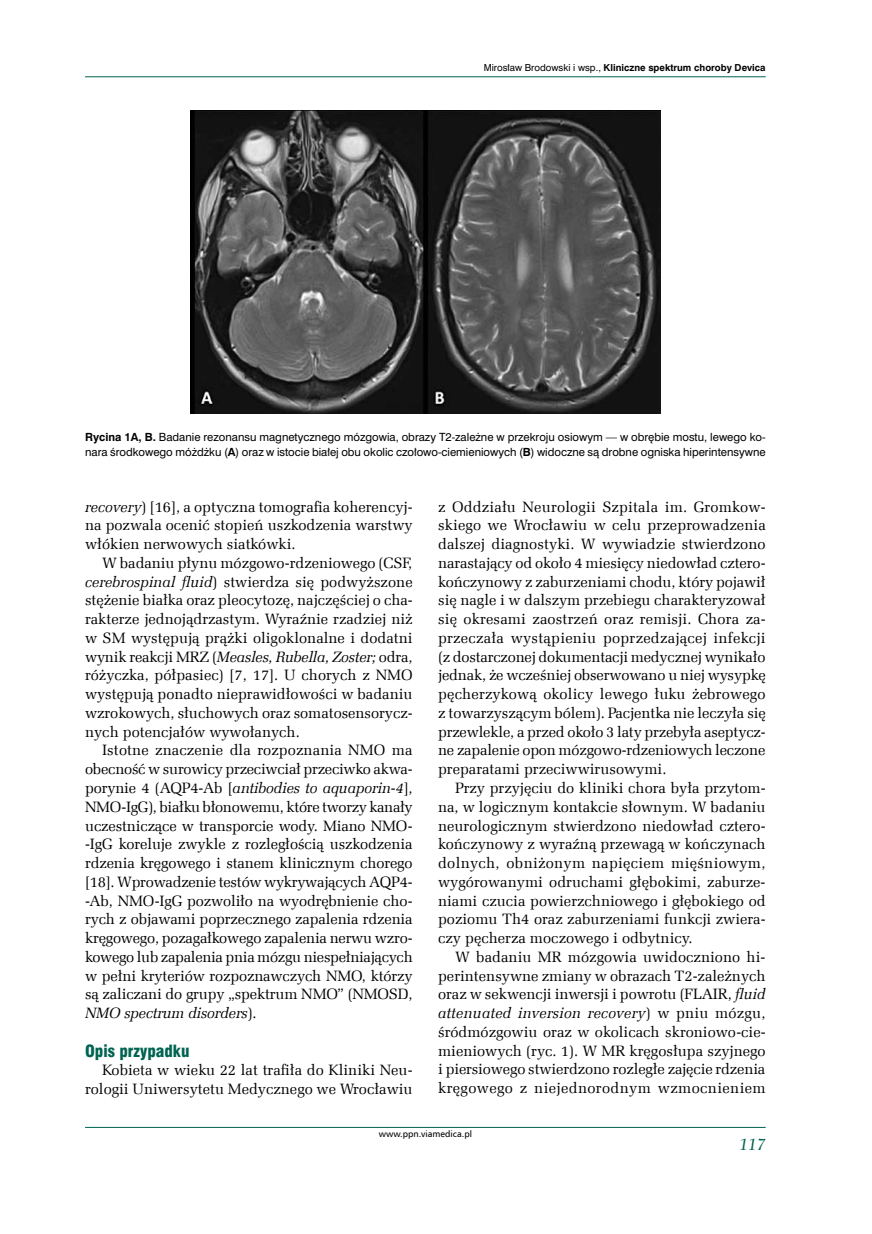
<style>
.page{position:relative;width:872px;height:1234px;background:#fff}
.page>*{position:absolute;margin:0;border:0;box-sizing:border-box;transform-origin:0 0}
.t1{font:16.5px "Swis 721 Blk Cn EU";color:#006351}
.t2{font:italic 16.5px "Carmina Md PL";color:#006351;scale:.9 1}
.t3{font:15px/18.8px "Zapf Ellipt EU";color:#000;text-align:justify}
.t4{font:10.5px/15px "Swis 721 PL";color:#000}
.t5{font:700 9px "Swis 721 PL";color:#000}
.t6{font:9px "Humnst 777 EU";color:#000}
.s1{font-weight:400}
.s2{font-weight:700}
.s3{font-style:italic}
</style>
<div class="page">
<hr style="left:85px;top:76px;width:680px;height:1px;background:#006351">
<hr style="left:85px;top:1126px;width:680px;height:1px;background:#006351">
<img style="left:191px;top:110px;width:469px;height:304px">
<p class="t5" style="left:484px;top:62px;width:283px"><span class="s1">Mirosław Brodowski i wsp.,</span> Kliniczne spektrum choroby Devica</p>
<p class="t4" style="left:85px;top:429px;width:682px"><span class="s2">Rycina 1A, B.</span> Badanie rezonansu magnetycznego mózgowia, obrazy T2-zależne w przekroju osiowym — w obrębie mostu, lewego ko&shy;nara środkowego móżdżku (<span class="s2">A</span>) oraz w istocie białej obu okolic czołowo-ciemieniowych (<span class="s2">B</span>) widoczne są drobne ogniska hiperintensywne</p>
<p class="t3" style="left:85px;top:497px;width:329px"><span class="s3">recovery</span>) [16], a optyczna tomografia koherencyj&shy;na pozwala ocenić stopień uszkodzenia warstwy włókien nerwowych siatkówki.</p>
<p class="t3" style="left:85px;top:553px;width:329px;text-indent:17px">W badaniu płynu mózgowo-rdzeniowego (CSF, <span class="s3">cerebrospinal fluid</span>) stwierdza się podwyższone stężenie białka oraz pleocytozę, najczęściej o cha&shy;rakterze jednojądrzastym. Wyraźnie rzadziej niż w SM występują prążki oligoklonalne i dodatni wynik reakcji MRZ (<span class="s3">Measles, Rubella, Zoster;</span> odra, różyczka, półpasiec) [7, 17]. U chorych z NMO występują ponadto nieprawidłowości w badaniu wzrokowych, słuchowych oraz somatosensorycz&shy;nych potencjałów wywołanych.</p>
<p class="t3" style="left:85px;top:741px;width:329px;text-indent:17px">Istotne znaczenie dla rozpoznania NMO ma obecność w surowicy przeciwciał przeciwko akwa&shy;porynie 4 (AQP4-Ab [<span class="s3">antibodies to aquaporin-4</span>], NMO-IgG), białku błonowemu, które tworzy kanały uczestniczące w transporcie wody. Miano NMO--IgG koreluje zwykle z rozległością uszkodzenia rdzenia kręgowego i stanem klinicznym chorego [18]. Wprowadzenie testów wykrywających AQP4- -Ab, NMO-IgG pozwoliło na wyodrębnienie cho&shy;rych z objawami poprzecznego zapalenia rdzenia kręgowego, pozagałkowego zapalenia nerwu wzro&shy;kowego lub zapalenia pnia mózgu niespełniających w pełni kryteriów rozpoznawczych NMO, którzy są zaliczani do grupy „spektrum NMO” (NMOSD, <span class="s3">NMO spectrum disorders</span>).</p>
<p class="t1" style="left:85px;top:1040px;width:106px">Opis przypadku</p>
<p class="t3" style="left:85px;top:1060px;width:329px;text-align:right">Kobieta w wieku 22 lat trafiła do Kliniki Neu&shy;rologii Uniwersytetu Medycznego we Wrocławiu</p>
<p class="t3" style="left:438px;top:497px;width:329px">z Oddziału Neurologii Szpitala im. Gromkow&shy;skiego we Wrocławiu w celu przeprowadzenia dalszej diagnostyki. W wywiadzie stwierdzono narastający od około 4 miesięcy niedowład cztero&shy;kończynowy z zaburzeniami chodu, który pojawił się nagle i w dalszym przebiegu charakteryzował się okresami zaostrzeń oraz remisji. Chora za&shy;przeczała wystąpieniu poprzedzającej infekcji (z dostarczonej dokumentacji medycznej wynikało jednak, że wcześniej obserwowano u niej wysypkę pęcherzykową okolicy lewego łuku żebrowego z towarzyszącym bólem). Pacjentka nie leczyła się przewlekle, a przed około 3 laty przebyła aseptycz&shy;ne zapalenie opon mózgowo-rdzeniowych leczone preparatami przeciwwirusowymi.</p>
<p class="t3" style="left:438px;top:778px;width:329px;text-indent:17px">Przy przyjęciu do kliniki chora była przytom&shy;na, w logicznym kontakcie słownym. W badaniu neurologicznym stwierdzono niedowład cztero&shy;kończynowy z wyraźną przewagą w kończynach dolnych, obniżonym napięciem mięśniowym, wygórowanymi odruchami głębokimi, zaburze&shy;niami czucia powierzchniowego i głębokiego od poziomu Th4 oraz zaburzeniami funkcji zwiera&shy;czy pęcherza moczowego i odbytnicy.</p>
<p class="t3" style="left:438px;top:947px;width:329px;text-indent:17px">W badaniu MR mózgowia uwidoczniono hi&shy;perintensywne zmiany w obrazach T2-zależnych oraz w sekwencji inwersji i powrotu (FLAIR, <span class="s3">fluid attenuated inversion recovery</span>) w pniu mózgu, śródmózgowiu oraz w okolicach skroniowo-cie&shy;mieniowych (ryc. 1). W MR kręgosłupa szyjnego i piersiowego stwierdzono rozległe zajęcie rdzenia kręgowego z niejednorodnym wzmocnieniem</p>
<p class="t6" style="left:379px;top:1127px;width:95px">www.ppn.viamedica.pl</p>
<p class="t2" style="left:739px;top:1134px;width:31px">117</p>
</div>
